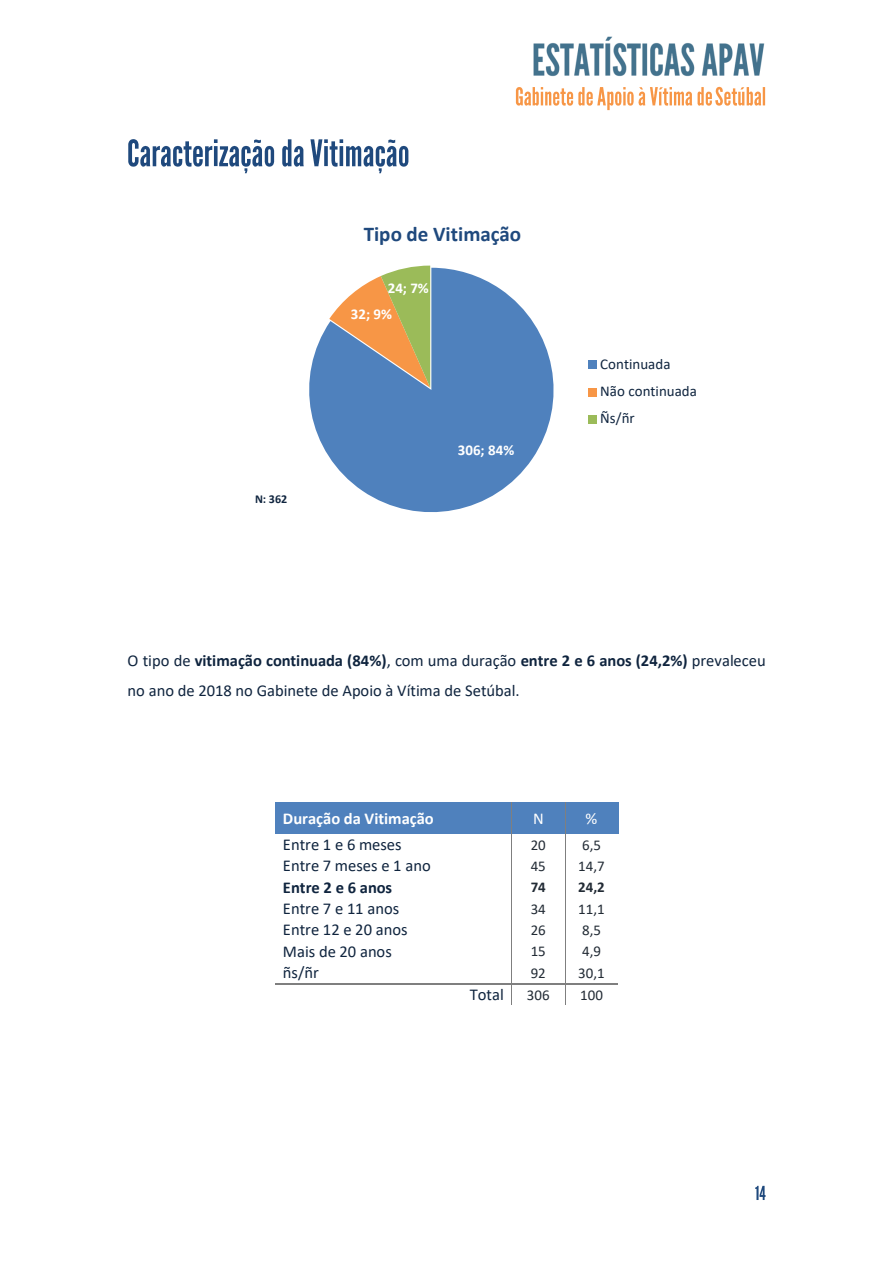
<style>
.page{position:relative;width:893px;height:1263px;background:#fff}
.page>*{position:absolute;margin:0;border:0;box-sizing:border-box;transform-origin:0 0}
.t1{font:700 21px "Calibri";color:#1f497d}
.t2{font:16.5px/30.3px "Calibri";color:#0f243e}
.t3{font:700 16.5px "Calibri";color:#fff}
.t4{font:700 16.5px "Calibri";color:#0f243e}
.t5{font:16.5px "Calibri";color:#fff}
.t6{font:15px "Calibri";color:#222b35}
.t7{font:15px/27.2px "Calibri";color:#10253f}
.t8{font:700 15px "Calibri";color:#fff}
.t9{font:700 15px "Calibri";color:#222b35}
.t10{font:700 12px "Calibri";color:#10253f}
.s1{font-weight:700}
</style>
<div class="page">
<img style="left:516px;top:87px;width:196px;height:24px">
<img style="left:715px;top:86px;width:51px;height:20px">
<img style="left:755px;top:1185px;width:11px;height:15px">
<img style="left:533px;top:36px;width:232px;height:41px">
<img style="left:128px;top:139px;width:281px;height:35px">
<div style="left:275px;top:802px;width:237px;height:32px;background:#4f81bd"></div>
<div style="left:512px;top:802px;width:53px;height:32px;background:#4f81bd"></div>
<div style="left:565px;top:802px;width:53px;height:32px;background:#4f81bd"></div>
<hr style="left:512px;top:802px;width:1px;height:32px;background:#7f7f7f">
<hr style="left:565px;top:802px;width:1px;height:32px;background:#7f7f7f">
<hr style="left:275px;top:983px;width:237px;height:2px;background:#7f7f7f">
<hr style="left:513px;top:983px;width:52px;height:2px;background:#7f7f7f">
<hr style="left:566px;top:983px;width:52px;height:2px;background:#7f7f7f">
<svg style="left:565px;top:834px;width:1px;height:170px"></svg>
<svg style="left:309px;top:268px;width:245px;height:245px;fill:#4f81bd"></svg>
<svg style="left:329px;top:266px;width:101px;height:122px;background:#b3a885"></svg>
<div style="left:588px;top:361px;width:9px;height:8px;background:#4f81bd"></div>
<div style="left:588px;top:388px;width:9px;height:8px;background:#f79646"></div>
<div style="left:588px;top:415px;width:9px;height:8px;background:#9bbb59"></div>
<p class="t1" style="left:364px;top:225px;width:159px">Tipo de Vitimação</p>
<p class="t8" style="left:388px;top:282px;width:43px">24; 7%</p>
<p class="t8" style="left:351px;top:308px;width:43px">32; 9%</p>
<p class="t10" style="left:255px;top:493px;width:34px">N: 362</p>
<p class="t8" style="left:458px;top:444px;width:58px">306; 84%</p>
<p class="t7" style="left:600px;top:352px;width:98px">Continuada<br>Não continuada<br>Ñs/ñr</p>
<p class="t2" style="left:128px;top:646px;width:640px">O tipo de <span class="s1">vitimação continuada (84%)</span>, com uma duração <span class="s1">entre 2 e 6 anos (24,2%)</span> prevaleceu no ano de 2018 no Gabinete de Apoio à Vítima de Setúbal.</p>
<p class="t3" style="left:283px;top:811px;width:152px">Duração da Vitimação</p>
<p class="t5" style="left:533px;top:811px;width:12px">N</p>
<p class="t5" style="left:586px;top:811px;width:13px">%</p>
<p class="t2" style="left:283px;top:831px;width:120px">Entre 1 e 6 meses</p>
<p class="t6" style="left:531px;top:838px;width:17px">20</p>
<p class="t6" style="left:582px;top:838px;width:20px">6,5</p>
<p class="t2" style="left:283px;top:852px;width:149px">Entre 7 meses e 1 ano</p>
<p class="t6" style="left:531px;top:860px;width:17px">45</p>
<p class="t6" style="left:578px;top:860px;width:28px">14,7</p>
<p class="t4" style="left:283px;top:880px;width:111px">Entre 2 e 6 anos</p>
<p class="t9" style="left:531px;top:881px;width:17px">74</p>
<p class="t9" style="left:578px;top:881px;width:28px">24,2</p>
<p class="t2" style="left:283px;top:895px;width:118px">Entre 7 e 11 anos</p>
<p class="t6" style="left:531px;top:902px;width:17px">34</p>
<p class="t6" style="left:578px;top:902px;width:28px">11,1</p>
<p class="t2" style="left:283px;top:916px;width:126px">Entre 12 e 20 anos</p>
<p class="t6" style="left:531px;top:924px;width:17px">26</p>
<p class="t6" style="left:582px;top:924px;width:20px">8,5</p>
<p class="t2" style="left:283px;top:937px;width:110px">Mais de 20 anos</p>
<p class="t6" style="left:531px;top:945px;width:17px">15</p>
<p class="t6" style="left:582px;top:945px;width:20px">4,9</p>
<p class="t2" style="left:283px;top:959px;width:38px">ñs/ñr</p>
<p class="t6" style="left:531px;top:966px;width:17px">92</p>
<p class="t6" style="left:578px;top:966px;width:28px">30,1</p>
<p class="t2" style="left:470px;top:981px;width:36px">Total</p>
<p class="t6" style="left:527px;top:988px;width:24px">306</p>
<p class="t6" style="left:580px;top:988px;width:24px">100</p>
</div>
